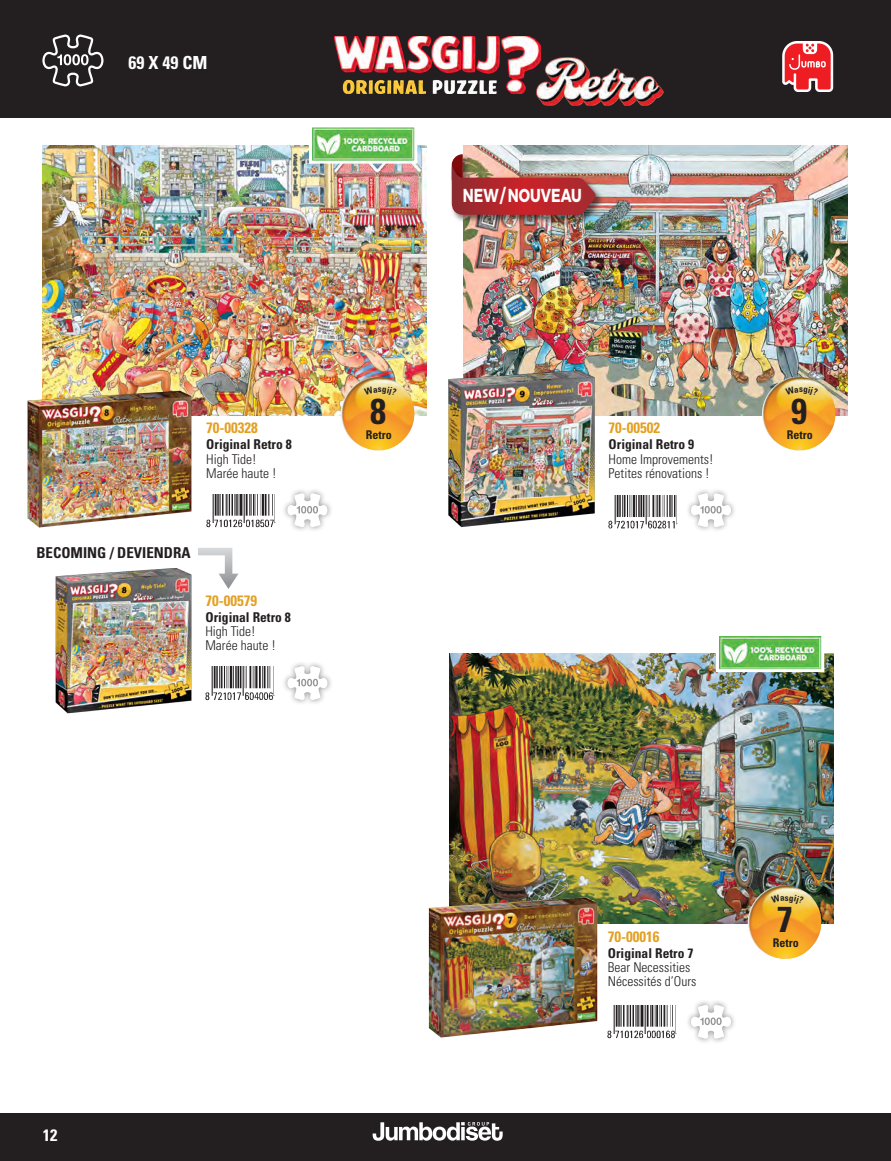
<style>
.page{position:relative;width:891px;height:1161px;background:#231f20}
.page>*{position:absolute;margin:0;border:0;box-sizing:border-box;transform-origin:0 0}
.Item_Intro_2016{font:700 condensed 36px "Univers LT Std";color:#231f20}
.t1{font:700 18.75px "Montserrat";color:#fff;scale:.75 1}
.Entete_-_format___titre_2016{font:700 condensed 18px "Univers LT Std";color:#fff}
.t2{font:700 condensed 16.5px "Univers LT Std";color:#fff}
.Item_-_no_2016{font:700 condensed 15px "Univers LT Std";color:#e3a023}
.Item_-_description_2016{font:700 condensed 15px "Univers LT Std";color:#231f20}
.Item_-_description_2016-2{font:300 condensed 13.5px "Univers LT Std";color:#231f20}
.Item_-_no_2016-2{font:700 condensed 13.5px "Univers LT Std";color:#231f20}
.Item_-_nom_2016{font:700 condensed 12px "Univers LT Std";color:#231f20}
</style>
<div class="page">
<div style="left:0;top:118px;width:891px;height:995px;background:#fff"></div>
<svg style="left:373px;top:1122px;width:130px;height:19px"></svg>
<img style="left:43px;top:145px;width:383px;height:270px">
<img style="left:335px;top:377px;width:85px;height:74px">
<img style="left:27px;top:377px;width:170px;height:151px">
<img style="left:206px;top:494px;width:69px;height:34px">
<svg style="left:308px;top:127px;width:111px;height:38px"></svg>
<svg style="left:42px;top:34px;width:62px;height:53px"></svg>
<svg style="left:782px;top:41px;width:51px;height:51px;background:#df5e62"></svg>
<img style="left:464px;top:145px;width:383px;height:270px">
<img style="left:756px;top:377px;width:85px;height:74px">
<img style="left:609px;top:495px;width:69px;height:34px">
<img style="left:463px;top:151px;width:10px;height:3px">
<img style="left:451px;top:161px;width:155px;height:64px">
<img style="left:452px;top:154px;width:144px;height:61px">
<img style="left:448px;top:366px;width:156px;height:162px">
<svg style="left:198px;top:548px;width:40px;height:41px"></svg>
<div style="left:282px;top:660px;width:52px;height:46px;background:#231f20;opacity:.5"></div>
<svg style="left:287px;top:666px;width:40px;height:34px"></svg>
<div style="left:282px;top:488px;width:52px;height:45px;background:#231f20;opacity:.5"></div>
<svg style="left:287px;top:493px;width:40px;height:34px"></svg>
<div style="left:685px;top:488px;width:52px;height:45px;background:#231f20;opacity:.5"></div>
<svg style="left:691px;top:493px;width:40px;height:34px"></svg>
<div style="left:685px;top:999px;width:52px;height:46px;background:#231f20;opacity:.5"></div>
<svg style="left:691px;top:1005px;width:40px;height:34px"></svg>
<img style="left:205px;top:667px;width:69px;height:34px">
<img style="left:55px;top:564px;width:145px;height:150px">
<img style="left:536px;top:58px;width:128px;height:48px">
<img style="left:335px;top:36px;width:206px;height:58px">
<img style="left:450px;top:653px;width:383px;height:270px">
<img style="left:742px;top:885px;width:85px;height:74px">
<img style="left:428px;top:887px;width:172px;height:151px">
<img style="left:608px;top:1005px;width:69px;height:34px">
<img style="left:715px;top:636px;width:111px;height:38px">
<svg style="left:364px;top:386px;width:33px;height:9px"></svg>
<svg style="left:785px;top:386px;width:33px;height:9px"></svg>
<svg style="left:771px;top:895px;width:33px;height:9px"></svg>
<p class="Entete_-_format___titre_2016" style="left:128px;top:51px;width:80px">69 X 49 CM</p>
<p class="t1" style="left:463px;top:180px;width:160px">NEW/ NOUVEAU</p>
<p class="Item_-_no_2016" style="left:206px;top:419px;width:53px">70-00328</p>
<p class="Item_-_no_2016-2" style="left:206px;top:436px;width:87px">Original Retro 8</p>
<p class="Item_-_description_2016-2" style="left:206px;top:451px;width:52px">High Tide!</p>
<p class="Item_-_description_2016-2" style="left:206px;top:465px;width:72px">Marée haute !</p>
<p class="Item_-_description_2016" style="left:36px;top:543px;width:156px">BECOMING / DEVIENDRA</p>
<p class="Item_-_no_2016" style="left:205px;top:591px;width:53px">70-00579</p>
<p class="Item_-_no_2016-2" style="left:205px;top:609px;width:87px">Original Retro 8</p>
<p class="Item_-_description_2016-2" style="left:205px;top:623px;width:52px">High Tide!</p>
<p class="Item_-_description_2016-2" style="left:205px;top:637px;width:72px">Marée haute !</p>
<p class="Item_Intro_2016" style="left:370px;top:389px;width:17px">8</p>
<p class="Item_-_nom_2016" style="left:366px;top:427px;width:28px">Retro</p>
<p class="Item_-_no_2016" style="left:609px;top:419px;width:53px">70-00502</p>
<p class="Item_-_no_2016-2" style="left:609px;top:436px;width:87px">Original Retro 9</p>
<p class="Item_-_description_2016-2" style="left:609px;top:451px;width:106px">Home Improvements!</p>
<p class="Item_-_description_2016-2" style="left:609px;top:465px;width:103px">Petites rénovations !</p>
<p class="Item_Intro_2016" style="left:791px;top:389px;width:17px">9</p>
<p class="Item_-_nom_2016" style="left:787px;top:427px;width:28px">Retro</p>
<p class="t2" style="left:43px;top:1125px;width:16px">12</p>
<p class="Item_-_no_2016" style="left:608px;top:927px;width:53px">70-00016</p>
<p class="Item_-_no_2016-2" style="left:608px;top:945px;width:87px">Original Retro 7</p>
<p class="Item_-_description_2016-2" style="left:608px;top:959px;width:84px">Bear Necessities</p>
<p class="Item_-_description_2016-2" style="left:608px;top:974px;width:90px">Nécessités d’Ours</p>
<p class="Item_Intro_2016" style="left:777px;top:897px;width:17px">7</p>
<p class="Item_-_nom_2016" style="left:773px;top:936px;width:28px">Retro</p>
</div>
